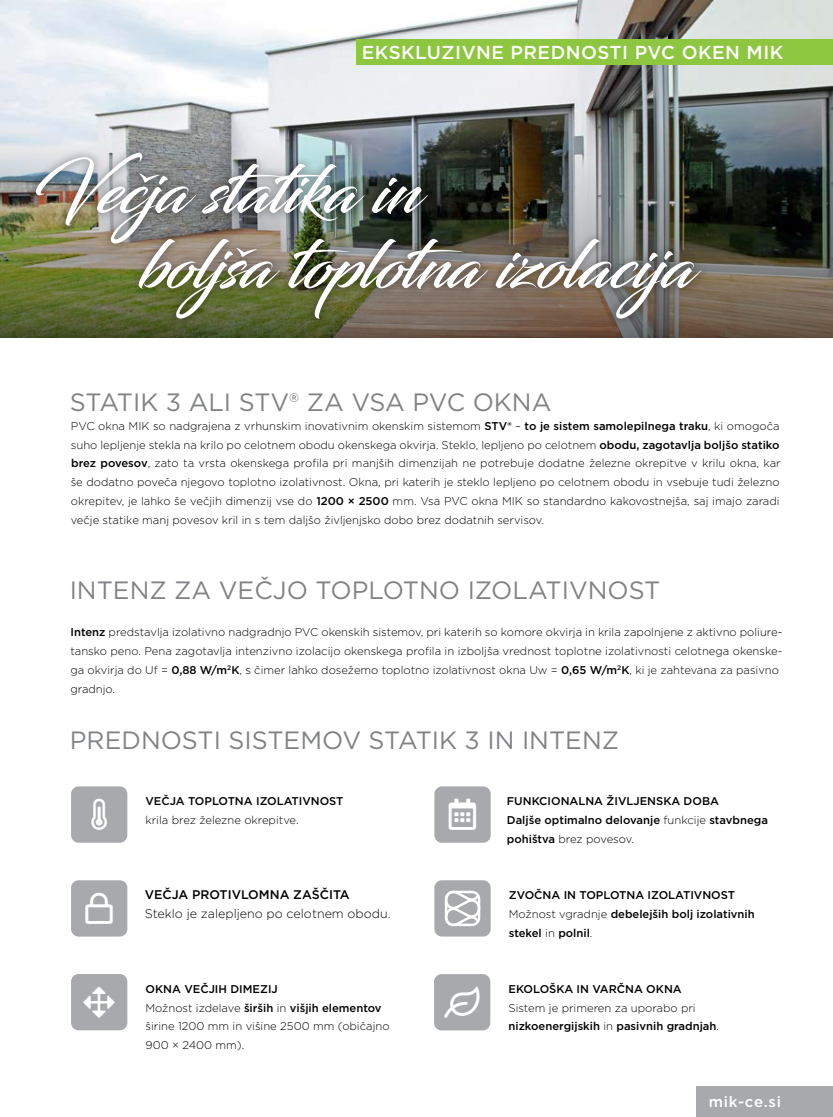
<style>
.page{position:relative;width:833px;height:1117px;background:#fff}
.page>*{position:absolute;margin:0;border:0;box-sizing:border-box;transform-origin:0 0}
.t1{font:66.25px/78.8px "Blacksword";color:#fff}
.t2{font:25px "Gotham";color:#808285}
.t3{font:500 18.75px "Gotham";letter-spacing:.025em;color:#fff}
.t4{font:500 15px "Gotham";letter-spacing:.05em;color:#fff}
.t5{font:300 12.5px "Gotham";color:#000}
.t6{font:500 12.5px "Gotham";color:#000}
.t7{font:300 11.25px/18.8px "Gotham";color:#000}
.t8{font:500 11.25px/18.8px "Gotham";color:#000}
.s1{font-weight:500}
.s2{font-weight:300}
</style>
<div class="page">
<div style="left:695px;top:1085px;width:138px;height:31px;background:#a7a9ac"></div>
<img style="left:0;top:0;width:833px;height:128px">
<div style="left:356px;top:39px;width:477px;height:26px;background:#8dc63f"></div>
<div style="left:434px;top:973px;width:56px;height:57px;background:#a7a9ac;border-radius:8px"></div>
<div style="left:71px;top:973px;width:56px;height:57px;background:#a7a9ac;border-radius:8px"></div>
<div style="left:434px;top:786px;width:56px;height:56px;background:#a7a9ac;border-radius:8px"></div>
<div style="left:434px;top:880px;width:56px;height:56px;background:#a7a9ac;border-radius:8px"></div>
<div style="left:71px;top:786px;width:56px;height:56px;background:#a7a9ac;border-radius:8px"></div>
<div style="left:71px;top:880px;width:56px;height:56px;background:#a7a9ac;border-radius:8px"></div>
<svg style="left:444px;top:893px;width:37px;height:32px"></svg>
<div style="left:445px;top:890px;width:35px;height:35px;border:2px solid #fff;border-radius:7px"></div>
<img style="left:0;top:128px;width:833px;height:209px">
<div style="left:26px;top:143px;width:685px;height:185px;background:#000;opacity:.25"></div>
<h3 class="t3" style="left:362px;top:41px;width:423px">EKSKLUZIVNE PREDNOSTI PVC OKEN MIK</h3>
<h1 class="t1" style="left:32px;top:150px;width:389px">Vecja statika in</h1>
<h1 class="t1" style="left:130px;top:146px;width:578px">ˇ<br>boljša toplotna izolacija</h1>
<h2 class="t2" style="left:70px;top:386px;width:483px">STATIK 3 ALI STV® ZA VSA PVC OKNA</h2>
<p class="t7" style="left:71px;top:416px;width:711px;text-align:justify">PVC okna MIK so nadgrajena z vrhunskim inovativnim okenskim sistemom <span class="s1">STV®</span> – <span class="s1">to je sistem samolepilnega traku</span>, ki omogoča suho lepljenje stekla na krilo po celotnem obodu okenskega okvirja. Steklo, lepljeno po celotnem <span class="s1">obodu, zagotavlja boljšo statiko brez povesov</span>, zato ta vrsta okenskega profila pri manjših dimenzijah ne potrebuje dodatne železne okrepitve v krilu okna, kar še dodatno poveča njegovo toplotno izolativnost. Okna, pri katerih je steklo lepljeno po celotnem obodu in vsebuje tudi železno okrepitev, je lahko še večjih dimenzij vse do <span class="s1">1200 × 2500</span> mm. Vsa PVC okna MIK so standardno kakovostnejša, saj imajo zaradi večje statike manj povesov kril in s tem daljšo življenjsko dobo brez dodatnih servisov.</p>
<h2 class="t2" style="left:70px;top:574px;width:592px">INTENZ ZA VEČJO TOPLOTNO IZOLATIVNOST</h2>
<p class="t7" style="left:70px;top:622px;width:713px"><span class="s1">Intenz</span> predstavlja izolativno nadgradnjo PVC okenskih sistemov, pri katerih so komore okvirja in krila zapolnjene z aktivno poliure&shy;tansko peno. Pena zagotavlja intenzivno izolacijo okenskega profila in izboljša vrednost toplotne izolativnosti celotnega okenske&shy;ga okvirja do Uf = <span class="s1">0,88 W/m</span><sup>2</sup><span class="s1">K</span>, s čimer lahko dosežemo toplotno izolativnost okna Uw = <span class="s1">0,65 W/m</span><sup>2</sup><span class="s1">K</span>, ki je zahtevana za pasivno gradnjo.</p>
<h2 class="t2" style="left:70px;top:724px;width:550px">PREDNOSTI SISTEMOV STATIK 3 IN INTENZ</h2>
<p class="t8" style="left:145px;top:791px;width:200px">VEČJA TOPLOTNA IZOLATIVNOST</p>
<p class="t7" style="left:145px;top:810px;width:155px">krila brez železne okrepitve.</p>
<p class="t6" style="left:145px;top:886px;width:206px">VEČJA PROTIVLOMNA ZAŠČITA</p>
<p class="t5" style="left:145px;top:905px;width:247px">Steklo je zalepljeno po celotnem obodu.</p>
<p class="t7" style="left:145px;top:978px;width:245px"><span class="s1">OKNA VEČJIH DIMEZIJ<br></span>Možnost izdelave <span class="s1">širših</span> in <span class="s1">višjih elementov </span>širine 1200 mm in višine 2500 mm (običajno<br>900 × 2400 mm).</p>
<p class="t8" style="left:507px;top:791px;width:263px">FUNKCIONALNA ŽIVLJENSKA DOBA<br>Daljše optimalno delovanje <span class="s2">funkcije</span> stavbnega pohištva <span class="s2">brez povesov.</span></p>
<p class="t8" style="left:509px;top:885px;width:247px">ZVOČNA IN TOPLOTNA IZOLATIVNOST<br><span class="s2">Možnost vgradnje</span> debelejših bolj izolativnih stekel <span class="s2">in</span> polnil<span class="s2">.</span></p>
<p class="t8" style="left:508px;top:979px;width:175px">EKOLOŠKA IN VARČNA OKNA</p>
<p class="t8" style="left:508px;top:997px;width:212px"><span class="s2">Sistem je primeren za uporabo pri </span>nizkoenergijskih <span class="s2">in</span> pasivnih gradnjah<span class="s2">.</span></p>
<h3 class="t4" style="left:709px;top:1091px;width:74px">mik-ce.si</h3>
</div>
